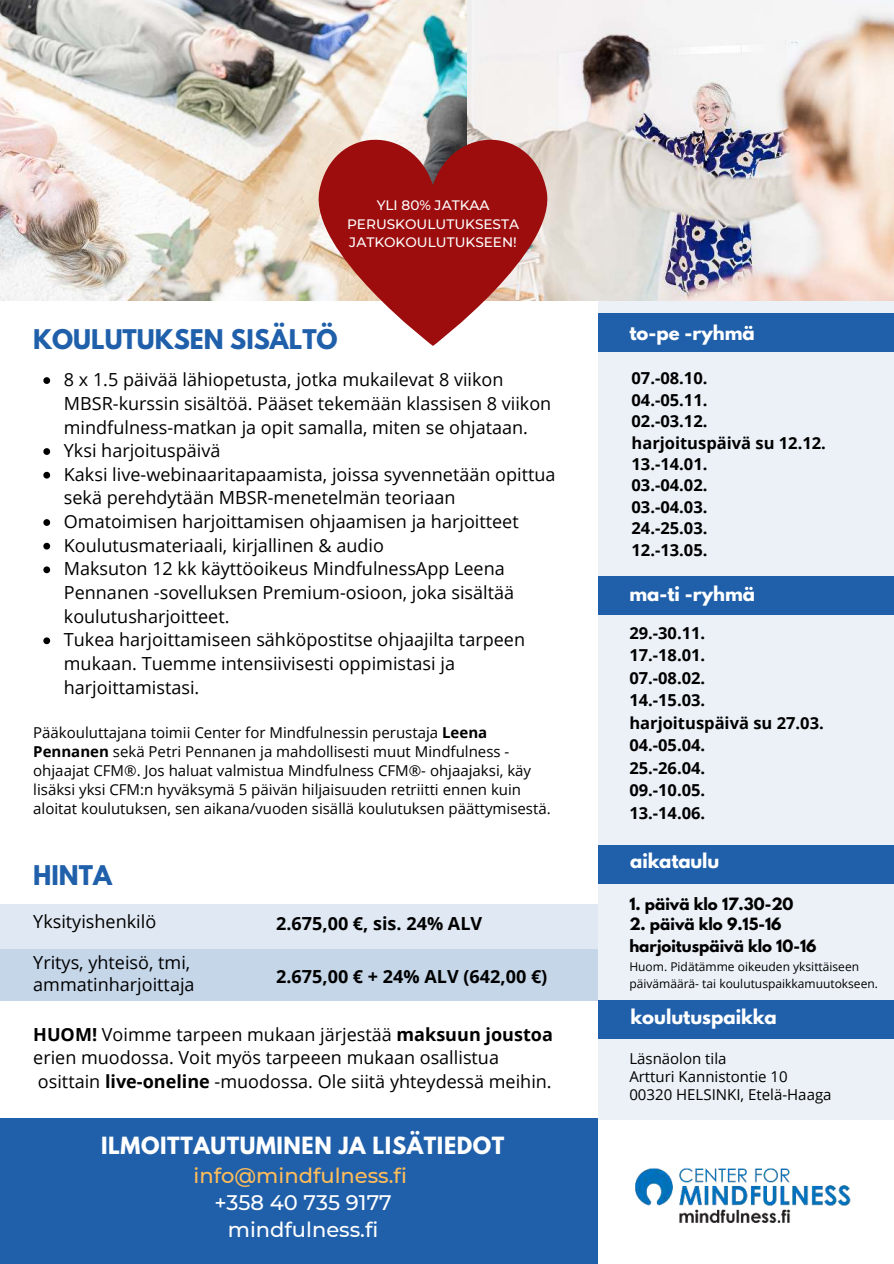
<style>
.page{position:relative;width:894px;height:1264px;background:#fff}
.page>*{position:absolute;margin:0;border:0;box-sizing:border-box;transform-origin:0 0}
.t1{font:700 24px "League Spartan";color:#2060ab}
.t2{font:700 21px "League Spartan";letter-spacing:.03em;color:#fff}
.t3{font:500 21px/27px "Montserrat";color:#fff;text-align:center}
.t4{font:500 21px "Montserrat";color:#ffbd59}
.t5{font:18px/23.7px "Open Sans";color:#000}
.t6{font:700 18px "Open Sans";color:#000}
.t7{font:700 18px "League Spartan";color:#fff}
.t8{font:700 16.5px/21.5px "Open Sans";color:#000}
.t9{font:15px/19.2px "Open Sans";color:#000}
.t10{font:700 15px/22px "League Spartan";color:#000}
.t11{font:500 13.65px/18.6px "Montserrat";color:#fff;text-align:center}
.t12{font:12px/17px "Open Sans";color:#000}
.s1{font-weight:700}
</style>
<div class="page">
<div style="left:597px;top:295px;width:296px;height:824px;background:#ebf1f7"></div>
<img style="left:0;top:0;width:893px;height:300px">
<div style="left:0;top:1118px;width:597px;height:145px;background:#2060ab"></div>
<svg style="left:43px;top:377px;width:7px;height:7px"></svg>
<svg style="left:43px;top:448px;width:7px;height:7px"></svg>
<svg style="left:43px;top:472px;width:7px;height:6px"></svg>
<svg style="left:43px;top:519px;width:7px;height:7px"></svg>
<svg style="left:43px;top:543px;width:7px;height:6px"></svg>
<svg style="left:43px;top:566px;width:7px;height:7px"></svg>
<svg style="left:43px;top:637px;width:7px;height:7px"></svg>
<img style="left:635px;top:1168px;width:216px;height:55px">
<div style="left:0;top:904px;width:597px;height:96px;background:linear-gradient(to bottom,#e6edf5,#bed1e6)"></div>
<div style="left:597px;top:313px;width:296px;height:39px;background:#2060ab"></div>
<div style="left:597px;top:576px;width:296px;height:39px;background:#2060ab"></div>
<div style="left:597px;top:1000px;width:296px;height:38px;background:#2060ab"></div>
<div style="left:597px;top:845px;width:296px;height:39px;background:#2060ab"></div>
<svg style="left:318px;top:139px;width:229px;height:207px;fill:#9d0d0d"></svg>
<p class="t11" style="left:347px;top:195px;width:173px">YLI 80% JATKAA<br>PERUSKOULUTUKSESTA<br>JATKOKOULUTUKSEEN!</p>
<h1 class="t1" style="left:33px;top:320px;width:306px">KOULUTUKSEN SISÄLTÖ</h1>
<p class="t5" style="left:64px;top:367px;width:493px">8 x 1.5 päivää lähiopetusta, jotka mukailevat 8 viikon MBSR-kurssin sisältöä. Pääset tekemään klassisen 8 viikon mindfulness-matkan ja opit samalla, miten se ohjataan.<br>Yksi harjoituspäivä<br>Kaksi live-webinaaritapaamista, joissa syvennetään opittua sekä perehdytään MBSR-menetelmän teoriaan Omatoimisen harjoittamisen ohjaamisen ja harjoitteet Koulutusmateriaali, kirjallinen &amp; audio<br>Maksuton 12 kk käyttöoikeus MindfulnessApp Leena Pennanen -sovelluksen Premium-osioon, joka sisältää koulutusharjoitteet.<br>Tukea harjoittamiseen sähköpostitse ohjaajilta tarpeen mukaan. Tuemme intensiivisesti oppimistasi ja harjoittamistasi.</p>
<p class="t9" style="left:33px;top:722px;width:519px">Pääkouluttajana toimii Center for Mindfulnessin perustaja <span class="s1">Leena Pennanen</span> sekä Petri Pennanen ja mahdollisesti muut Mindfulness - ohjaajat CFM®. Jos haluat valmistua Mindfulness CFM®- ohjaajaksi, käy lisäksi yksi CFM:n hyväksymä 5 päivän hiljaisuuden retriitti ennen kuin aloitat koulutuksen, sen aikana/vuoden sisällä koulutuksen päättymisestä.</p>
<h1 class="t1" style="left:33px;top:856px;width:80px">HINTA</h1>
<p class="t5" style="left:33px;top:909px;width:124px">Yksityishenkilö</p>
<p class="t6" style="left:276px;top:910px;width:207px">2.675,00 €, sis. 24% ALV</p>
<p class="t5" style="left:33px;top:951px;width:163px;line-height:21.5px">Yritys, yhteisö, tmi, ammatinharjoittaja</p>
<p class="t6" style="left:276px;top:964px;width:273px">2.675,00 € + 24% ALV (642,00 €)</p>
<p class="t5" style="left:33px;top:1021px;width:521px"><span class="s1">HUOM!</span> Voimme tarpeen mukaan järjestää <span class="s1">maksuun joustoa </span>erien muodossa. Voit myös tarpeeen mukaan osallistua osittain <span class="s1">live-oneline</span> -muodossa. Ole siitä yhteydessä meihin.</p>
<p class="t2" style="left:101px;top:1129px;width:405px">ILMOITTAUTUMINEN JA LISÄTIEDOT</p>
<p class="t4" style="left:193px;top:1160px;width:215px">info@mindfulness.fi</p>
<p class="t3" style="left:214px;top:1187px;width:179px">+358 40 735 9177 mindfulness.fi</p>
<p class="t7" style="left:629px;top:318px;width:127px">to-pe -ryhmä</p>
<p class="t8" style="left:631px;top:367px;width:196px">07.-08.10.<br>04.-05.11.<br>02.-03.12. harjoituspäivä su 12.12.<br>13.-14.01.<br>03.-04.02.<br>03.-04.03.<br>24.-25.03.<br>12.-13.05.</p>
<p class="t7" style="left:629px;top:579px;width:127px">ma-ti -ryhmä</p>
<p class="t8" style="left:629px;top:621px;width:196px;line-height:22.5px">29.-30.11.<br>17.-18.01.<br>07.-08.02.<br>14.-15.03. harjoituspäivä su 27.03.<br>04.-05.04.<br>25.-26.04.<br>09.-10.05.<br>13.-14.06.</p>
<p class="t7" style="left:630px;top:847px;width:91px">aikataulu</p>
<p class="t10" style="left:629px;top:892px;width:166px">1. päivä klo 17.30-20</p>
<p class="t10" style="left:629px;top:912px;width:189px">2. päivä klo 9.15-16 harjoituspäivä klo 10-16</p>
<p class="t12" style="left:629px;top:957px;width:250px">Huom. Pidätämme oikeuden yksittäiseen päivämäärä- tai koulutuspaikkamuutokseen.</p>
<p class="t7" style="left:630px;top:1002px;width:147px">koulutuspaikka</p>
<p class="t9" style="left:629px;top:1049px;width:204px;line-height:18px">Läsnäolon tila<br>Artturi Kannistontie 10<br>00320 HELSINKI, Etelä-Haaga</p>
</div>
